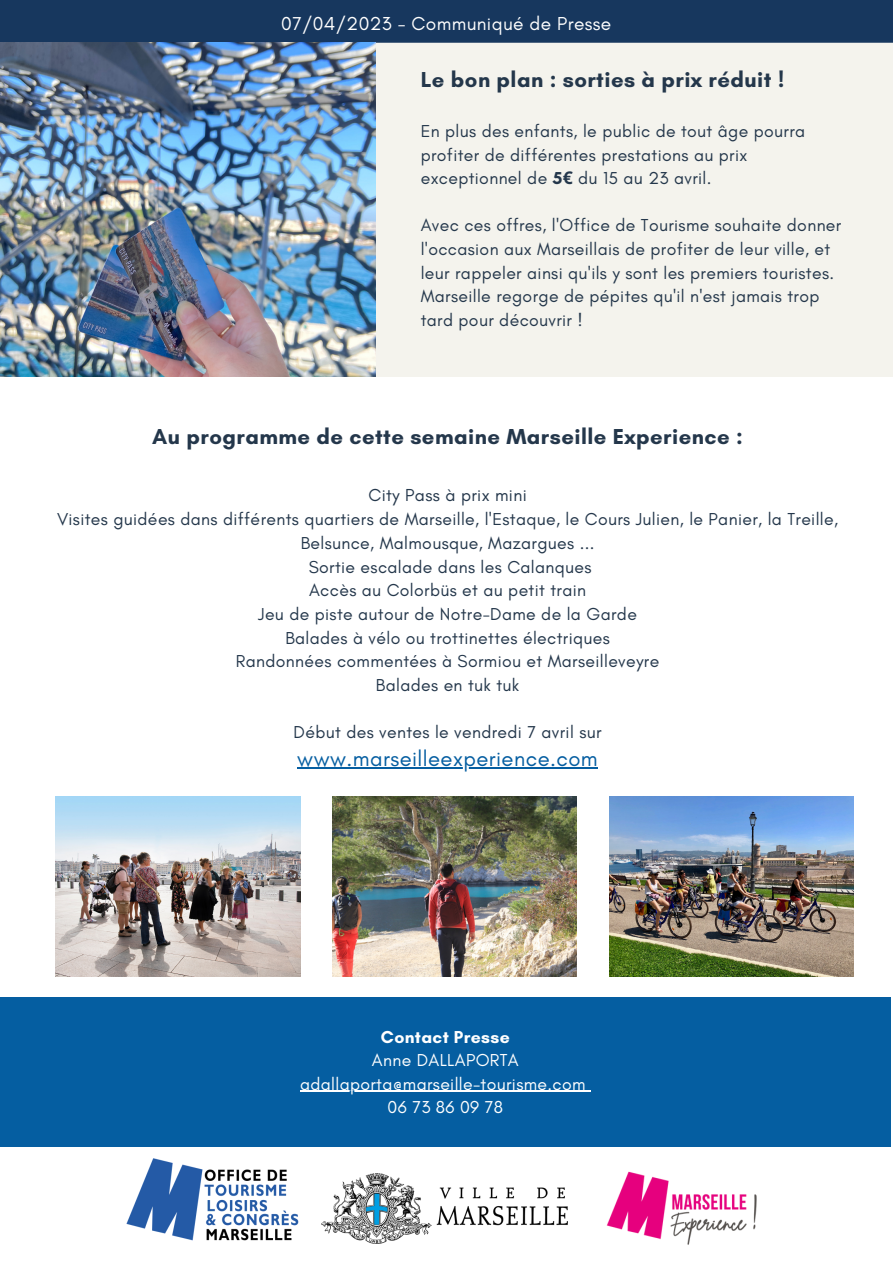
<style>
.page{position:relative;width:893px;height:1264px;background:#fff}
.page>*{position:absolute;margin:0;border:0;box-sizing:border-box;transform-origin:0 0}
.t1{font:700 22.05px "Glacial Indifference";letter-spacing:.02em;color:#24374b}
.t2{font:22.05px "Glacial Indifference";letter-spacing:.02em;color:#055ea1}
.t3{font:19.05px "Glacial Indifference";letter-spacing:.02em;color:#fff}
.t4{font:17.7px "Glacial Indifference";letter-spacing:.02em;color:#24374b}
.t5{font:17.55px/23.5px "Glacial Indifference";letter-spacing:.02em;color:#24374b}
.t6{font:17.55px/23.5px "Glacial Indifference";letter-spacing:.02em;color:#fff;text-align:center}
.t7{font:700 17.55px "Glacial Indifference";letter-spacing:.02em;color:#fff}
.s1{font-weight:700}
.s2{font-family:"Noto Sans";font-weight:700}
</style>
<div class="page">
<div style="left:0;top:43px;width:892px;height:334px;background:#f4f3ed"></div>
<div style="left:0;top:0;width:892px;height:43px;background:#17375e"></div>
<div style="left:0;top:996px;width:890px;height:150px;background:#055ea1"></div>
<img style="left:0;top:43px;width:375px;height:334px">
<img style="left:332px;top:796px;width:244px;height:180px">
<img style="left:609px;top:796px;width:244px;height:180px">
<hr style="left:297px;top:767px;width:301px;height:1px;background:#055ea1">
<img style="left:56px;top:796px;width:244px;height:180px">
<hr style="left:300px;top:1090px;width:286px;height:1px;background:#fff">
<img style="left:606px;top:1171px;width:151px;height:74px">
<img style="left:322px;top:1173px;width:245px;height:70px">
<img style="left:126px;top:1158px;width:173px;height:83px">
<p class="t3" style="left:281px;top:11px;width:331px">07/04/2023 - Communiqué de Presse</p>
<p class="t1" style="left:420px;top:66px;width:365px">Le bon plan : sorties à prix réduit !</p>
<p class="t5" style="left:420px;top:119px;width:386px">En plus des enfants, le public de tout âge pourra profiter de différentes prestations au prix exceptionnel de <span class="s1">5</span><span class="s2">€</span> du 15 au 23 avril.</p>
<p class="t5" style="left:420px;top:213px;width:422px">Avec ces offres, l'Office de Tourisme souhaite donner l'occasion aux Marseillais de profiter de leur ville, et leur rappeler ainsi qu'ils y sont les premiers touristes.<br>Marseille regorge de pépites qu'il n'est jamais trop tard pour découvrir !</p>
<p class="t1" style="left:152px;top:423px;width:592px">Au programme de cette semaine Marseille Experience :</p>
<p class="t4" style="left:368px;top:484px;width:160px">City Pass à prix mini</p>
<p class="t5" style="left:57px;top:507px;width:782px;text-align:center">Visites guidées dans différents quartiers de Marseille, l'Estaque, le Cours Julien, le Panier, la Treille, Belsunce, Malmousque, Mazargues ...<br>Sortie escalade dans les Calanques<br>Accès au Colorbüs et au petit train<br>Jeu de piste autour de Notre-Dame de la Garde<br>Balades à vélo ou trottinettes électriques<br>Randonnées commentées à Sormiou et Marseilleveyre<br>Balades en tuk tuk</p>
<p class="t5" style="left:293px;top:720px;width:309px">Début des ventes le vendredi 7 avril sur</p>
<p class="t2" style="left:297px;top:745px;width:302px">www.marseilleexperience.com</p>
<p class="t7" style="left:381px;top:1025px;width:130px">Contact Presse</p>
<p class="t6" style="left:300px;top:1048px;width:287px">Anne DALLAPORTA adallaporta@marseille-tourisme.com<br>06 73 86 09 78</p>
</div>
